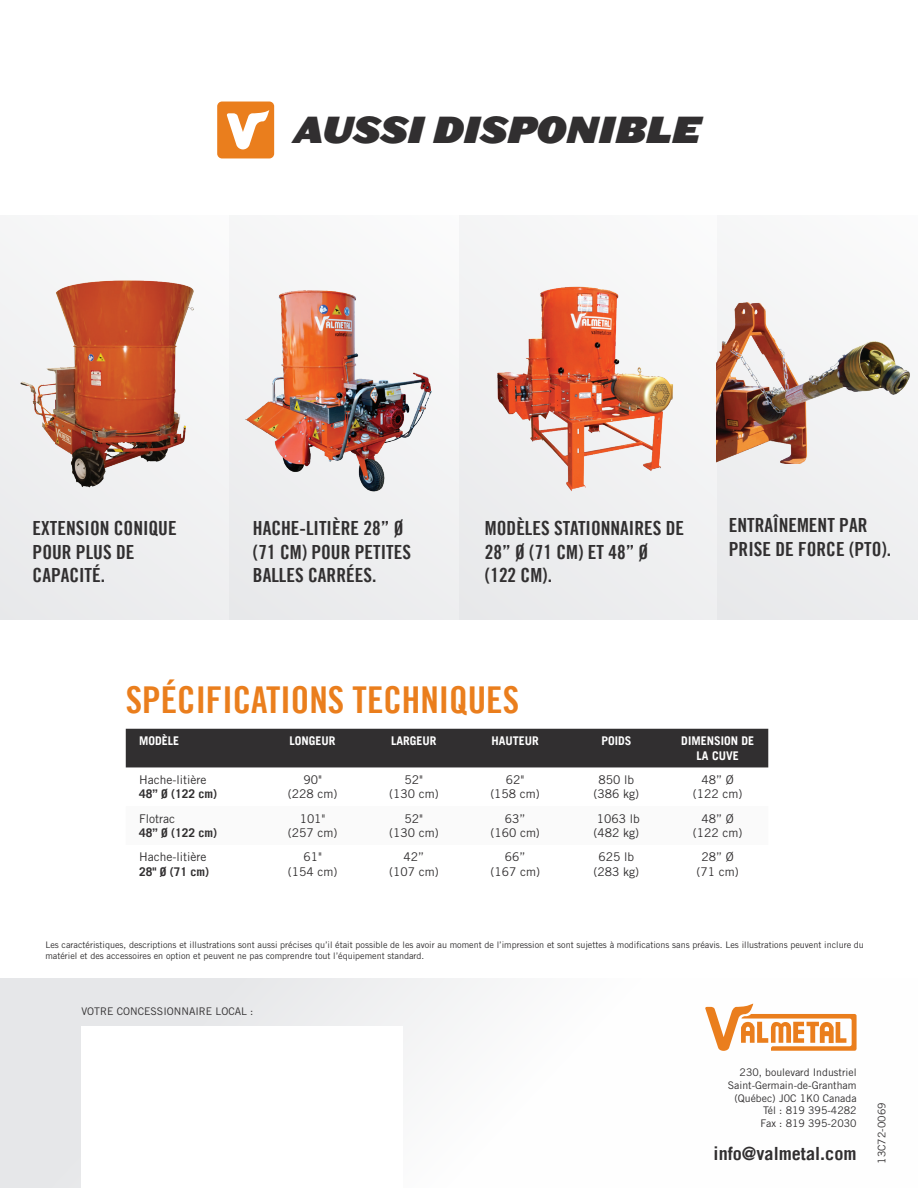
<style>
.page{position:relative;width:918px;height:1188px;background:#fff}
.page>*{position:absolute;margin:0;border:0;box-sizing:border-box;transform-origin:0 0}
.t1{font:37.05px "Trade Gothic LT Bold Cond Twenty";color:#ea7e1d}
.t2{font:35.85px "Leviathan HTF Black Italic";color:#312f30}
.t3{font:19.5px/23.4px "Trade Gothic LT Bold Cond Twenty";color:#312f30}
.t4{font:700 18.15px "Trade Gothic LT";color:#312f30}
.t5{font:12px/14.4px "Trade Gothic LT Std";color:#312f30;text-align:center}
.t6{font:700 12px/14.4px "Trade Gothic LT";color:#fff;text-align:center}
.t7{font:700 12px "Trade Gothic LT";color:#312f30}
.t8{font:10.5px/12.6px "Trade Gothic LT Std";color:#312f30;text-align:right}
.t9{font:9px/10.8px "Trade Gothic LT Std";color:#312f30}
</style>
<div class="page">
<div style="left:0;top:216px;width:229px;height:404px;background:#eeeff0"></div>
<div style="left:229px;top:216px;width:230px;height:404px;background:#eeeff0"></div>
<div style="left:459px;top:216px;width:258px;height:404px;background:#eff0f1"></div>
<div style="left:717px;top:216px;width:201px;height:404px;background:#efeff0"></div>
<img style="left:20px;top:233px;width:180px;height:255px">
<img style="left:245px;top:273px;width:202px;height:219px">
<img style="left:497px;top:286px;width:176px;height:205px">
<img style="left:717px;top:302px;width:193px;height:162px">
<div style="left:217px;top:102px;width:57px;height:56px;background:#ea7e1d;border-radius:5px"></div>
<svg style="left:227px;top:110px;width:42px;height:39px"></svg>
<div style="left:126px;top:729px;width:642px;height:38px;background:#312f30"></div>
<div style="left:0;top:978px;width:918px;height:210px;background:linear-gradient(to right,#e3e4e6,#fff)"></div>
<div style="left:81px;top:1026px;width:321px;height:162px;background:#fff"></div>
<svg style="left:705px;top:1004px;width:152px;height:47px"></svg>
<h2 class="t2" style="left:294px;top:105px;width:409px">AUSSI DISPONIBLE</h2>
<h3 class="t3" style="left:33px;top:517px;width:146px">EXTENSION CONIQUE<br>POUR PLUS DE<br>CAPACITÉ.</h3>
<h3 class="t3" style="left:729px;top:514px;width:164px">ENTRAÎNEMENT PAR<br>PRISE DE FORCE (PTO).</h3>
<h3 class="t3" style="left:253px;top:517px;width:160px">HACHE-LITIÈRE 28” Ø (71 CM) POUR PETITES<br>BALLES CARRÉES.</h3>
<h3 class="t3" style="left:485px;top:517px;width:201px">MODÈLES STATIONNAIRES DE<br>28” Ø (71 CM) ET 48” Ø (122 CM).</h3>
<h1 class="t1" style="left:126px;top:677px;width:395px">SPÉCIFICATIONS TECHNIQUES</h1>
<h3 class="t6" style="left:139px;top:734px;width:42px">MODÈLE</h3>
<h3 class="t6" style="left:290px;top:734px;width:48px">LONGEUR</h3>
<h3 class="t6" style="left:391px;top:734px;width:47px">LARGEUR</h3>
<h3 class="t6" style="left:492px;top:734px;width:49px">HAUTEUR</h3>
<h3 class="t6" style="left:601px;top:734px;width:32px">POIDS</h3>
<h3 class="t6" style="left:681px;top:734px;width:74px">DIMENSION DE<br>LA CUVE</h3>
<h3 class="t5" style="left:139px;top:772px;width:69px">Hache-litière</h3>
<h3 class="t7" style="left:139px;top:787px;width:80px">48” Ø (122 cm)</h3>
<h3 class="t5" style="left:288px;top:772px;width:51px">90"<br>(228 cm)</h3>
<h3 class="t5" style="left:389px;top:772px;width:51px">52"<br>(130 cm)</h3>
<h3 class="t5" style="left:490px;top:772px;width:51px">62"<br>(158 cm)</h3>
<h3 class="t5" style="left:594px;top:772px;width:47px">850 lb (386 kg)</h3>
<h3 class="t5" style="left:693px;top:772px;width:51px">48” Ø (122 cm)</h3>
<h3 class="t5" style="left:139px;top:811px;width:37px">Flotrac</h3>
<h3 class="t7" style="left:139px;top:825px;width:80px">48” Ø (122 cm)</h3>
<h3 class="t5" style="left:139px;top:850px;width:69px">Hache-litière</h3>
<h3 class="t7" style="left:139px;top:864px;width:72px">28" Ø (71 cm)</h3>
<h3 class="t5" style="left:288px;top:811px;width:51px">101" (257 cm)</h3>
<h3 class="t5" style="left:389px;top:811px;width:51px">52"<br>(130 cm)</h3>
<h3 class="t5" style="left:490px;top:811px;width:51px">63” (160 cm)</h3>
<h3 class="t5" style="left:594px;top:811px;width:48px;text-align:left">1063 lb (482 kg)</h3>
<h3 class="t5" style="left:693px;top:811px;width:51px">48” Ø (122 cm)</h3>
<h3 class="t5" style="left:288px;top:850px;width:51px">61"<br>(154 cm)</h3>
<h3 class="t5" style="left:389px;top:850px;width:51px">42” (107 cm)</h3>
<h3 class="t5" style="left:490px;top:850px;width:51px">66” (167 cm)</h3>
<h3 class="t5" style="left:594px;top:850px;width:47px">625 lb (283 kg)</h3>
<h3 class="t5" style="left:697px;top:850px;width:44px">28” Ø (71 cm)</h3>
<p class="t9" style="left:45px;top:940px;width:820px">Les caractéristiques, descriptions et illustrations sont aussi précises qu’il était possible de les avoir au moment de l’impression et sont sujettes à modifications sans préavis. Les illustrations peuvent inclure du matériel et des accessoires en option et peuvent ne pas comprendre tout l’équipement standard.</p>
<p class="t8" style="left:81px;top:1005px;width:174px">VOTRE CONCESSIONNAIRE LOCAL :</p>
<p class="t8" style="left:728px;top:1066px;width:130px">230, boulevard Industriel<br>Saint-Germain-de-Grantham (Québec) J0C 1K0 Canada<br>Tél : 819 395-4282<br>Fax : 819 395-2030</p>
<h3 class="t4" style="left:714px;top:1142px;width:144px">info@valmetal.com</h3>
<p class="t8" style="left:875px;top:1164px;width:63px;rotate:-90deg">13C72-0069</p>
</div>
